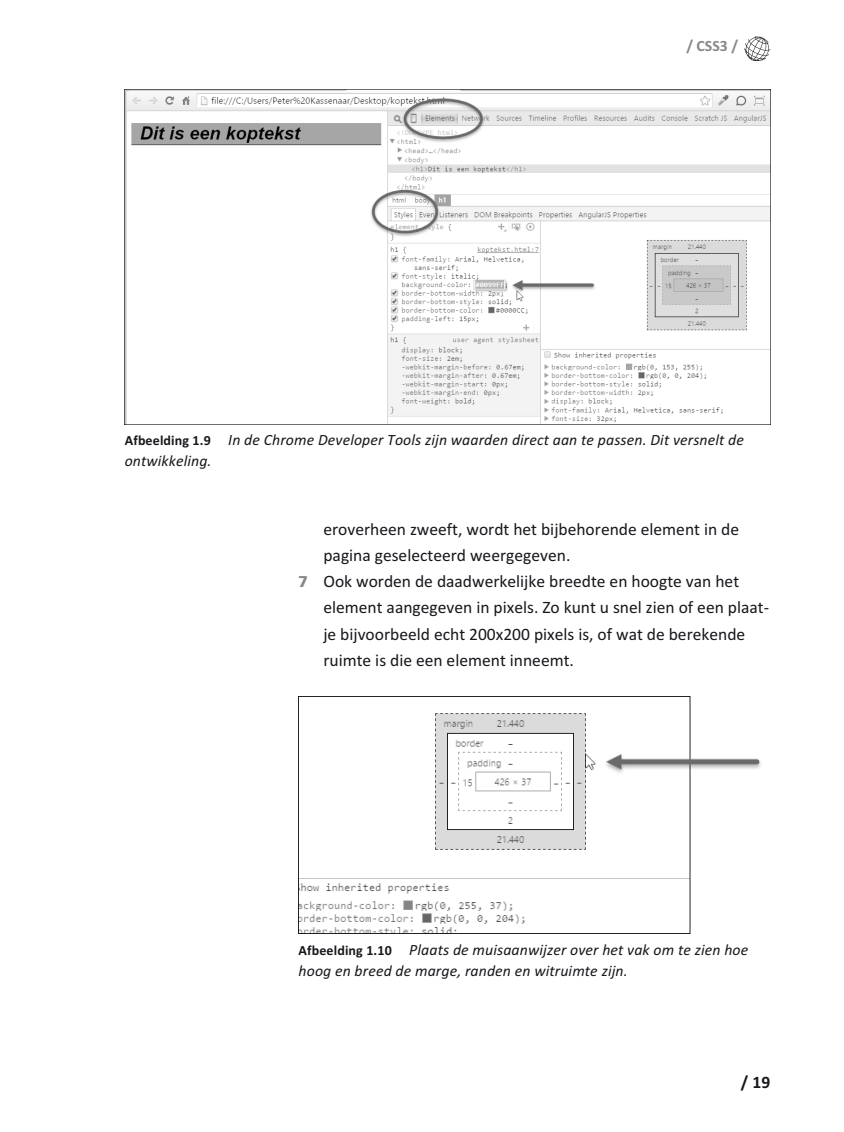
<style>
.page{position:relative;width:844px;height:1132px;background:#fff}
.page>*{position:absolute;margin:0;border:0;box-sizing:border-box;transform-origin:0 0}
.t1{font:17.5px "Calibri";color:#1a171c}
.t2{font:700 17.5px "Calibri";color:#1a171c}
.t3{font:italic 15.75px/21px "Calibri";letter-spacing:.005em;color:#1a171c}
.t4{font:700 15.75px "Calibri";color:#87888a}
.s1{font-weight:700;font-style:normal;font-size:14px}
.s2{font-family:"Humanist 777 BT Black B";font-size:15.75px;color:#87888a}
</style>
<div class="page">
<svg style="left:744px;top:36px;width:26px;height:25px"></svg>
<img style="left:125px;top:90px;width:645px;height:334px">
<img style="left:298px;top:696px;width:463px;height:237px">
<p class="t4" style="left:686px;top:41px;width:53px">/ CSS3 /</p>
<p class="t3" style="left:125px;top:431px;width:620px"><span class="s1">Afbeelding 1.9</span> In de Chrome Developer Tools zijn waarden direct aan te passen. Dit versnelt de ontwikkeling.</p>
<p class="t1" style="left:323px;top:522px;width:417px">eroverheen zweeft, wordt het bijbehorende element in de</p>
<p class="t1" style="left:323px;top:549px;width:248px">pagina geselecteerd weergegeven.</p>
<p class="t1" style="left:298px;top:575px;width:442px"><span class="s2">7</span> Ook worden de daadwerkelijke breedte en hoogte van het</p>
<p class="t1" style="left:323px;top:601px;width:447px">element aangegeven in pixels. Zo kunt u snel zien of een plaat-</p>
<p class="t1" style="left:323px;top:627px;width:423px">je bijvoorbeeld echt 200x200 pixels is, of wat de berekende</p>
<p class="t1" style="left:323px;top:654px;width:252px">ruimte is die een element inneemt.</p>
<p class="t3" style="left:298px;top:940px;width:451px"><span class="s1">Afbeelding 1.10</span> Plaats de muisaanwijzer over het vak om te zien hoe hoog en breed de marge, randen en witruimte zijn.</p>
<p class="t2" style="left:740px;top:1075px;width:31px">/ 19</p>
</div>
